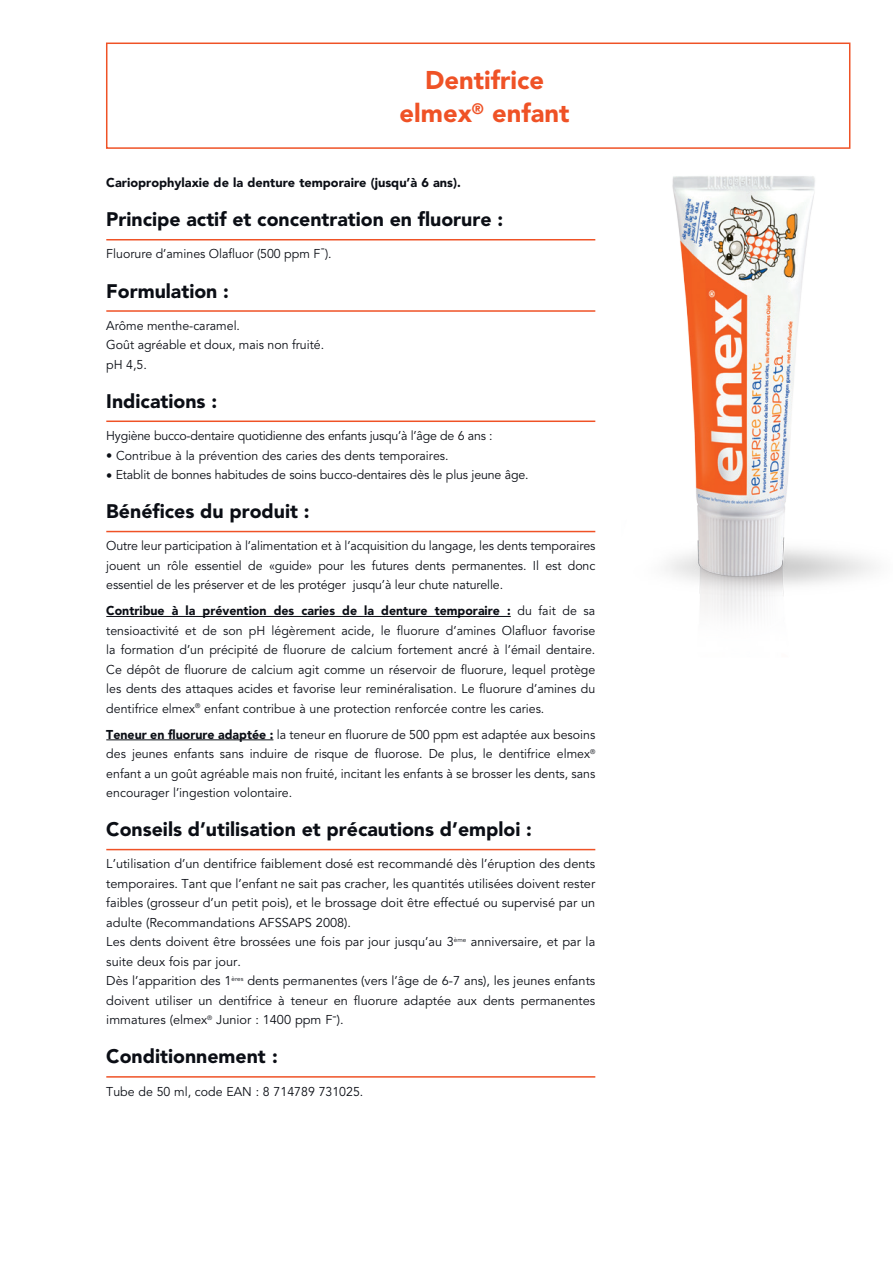
<style>
.page{position:relative;width:893px;height:1263px;background:#fff}
.page>*{position:absolute;margin:0;border:0;box-sizing:border-box;transform-origin:0 0}
.gros_titre_etudes{font:900 25.5px "Avenir";color:#ef5226}
.texte_courant{font:900 19.5px "Avenir";color:#0b0e15}
.TEXTE_Courant{font:900 19.5px "Avenir";color:#0b0e15}
.TEXTE_Courant-2{font:12.75px/19.5px "Avenir";color:#0b0e15;text-align:justify}
.texte_courant-2{font:12.75px "Avenir";color:#0b0e15}
.TEXTE_Courant-3{font:12.75px "Avenir";letter-spacing:-.02em;color:#0b0e15}
.TEXTE_Courant-4{font:900 12.75px "Avenir";color:#0b0e15}
.s1{font-weight:900}
</style>
<div class="page">
<hr style="left:106px;top:239px;width:489px;height:1px;background:#ef5226">
<hr style="left:106px;top:310px;width:489px;height:2px;background:#ef5226">
<hr style="left:106px;top:420px;width:489px;height:2px;background:#ef5226">
<hr style="left:106px;top:531px;width:489px;height:1px;background:#ef5226">
<hr style="left:106px;top:616px;width:405px;height:1px;background:#0b0e15">
<hr style="left:106px;top:739px;width:167px;height:1px;background:#0b0e15">
<hr style="left:106px;top:849px;width:489px;height:1px;background:#ef5226">
<hr style="left:106px;top:1076px;width:489px;height:2px;background:#ef5226">
<img style="left:666px;top:129px;width:208px;height:487px">
<div style="left:106px;top:43px;width:744px;height:106px;border:2px solid #ef5226"></div>
<p class="gros_titre_etudes" style="left:425px;top:65px;width:121px">Dentifrice</p>
<p class="gros_titre_etudes" style="left:400px;top:98px;width:171px">elmex<sup>®</sup> enfant</p>
<p class="TEXTE_Courant-4" style="left:106px;top:175px;width:356px">Carioprophylaxie de la denture temporaire (jusqu’à 6 ans).</p>
<p class="texte_courant" style="left:106px;top:208px;width:398px">Principe actif et concentration en fluorure :</p>
<p class="texte_courant-2" style="left:106px;top:247px;width:227px">Fluorure d’amines Olafluor (500 ppm F ).</p>
<p class="texte_courant-2" style="left:321px;top:241px;width:6px">-</p>
<p class="texte_courant" style="left:106px;top:279px;width:124px">Formulation :</p>
<p class="texte_courant-2" style="left:106px;top:318px;width:135px">Arôme menthe-caramel.</p>
<p class="texte_courant-2" style="left:106px;top:337px;width:219px">Goût agréable et doux, mais non fruité.</p>
<p class="texte_courant-2" style="left:106px;top:357px;width:42px">pH 4,5.</p>
<p class="texte_courant" style="left:106px;top:389px;width:112px">Indications :</p>
<p class="TEXTE_Courant-3" style="left:106px;top:428px;width:388px">Hygiène bucco-dentaire quotidienne des enfants jusqu’à l’âge de 6 ans :</p>
<p class="TEXTE_Courant-2" style="left:106px;top:446px;width:344px">• Contribue à la prévention des caries des dents temporaires.</p>
<p class="TEXTE_Courant-2" style="left:106px;top:465px;width:424px">• Etablit de bonnes habitudes de soins bucco-dentaires dès le plus jeune âge.</p>
<p class="texte_courant" style="left:106px;top:499px;width:205px">Bénéfices du produit :</p>
<p class="TEXTE_Courant-2" style="left:106px;top:536px;width:491px">Outre leur participation à l’alimentation et à l’acquisition du langage, les dents temporaires jouent un rôle essentiel de «guide» pour les futures dents permanentes. Il est donc essentiel de les préserver et de les protéger jusqu’à leur chute naturelle.</p>
<p class="TEXTE_Courant-2" style="left:106px;top:601px;width:490px"><span class="s1">Contribue à la prévention des caries de la denture temporaire :</span> du fait de sa tensioactivité et de son pH légèrement acide, le fluorure d’amines Olafluor favorise la formation d’un précipité de fluorure de calcium fortement ancré à l’émail dentaire.<br>Ce dépôt de fluorure de calcium agit comme un réservoir de fluorure, lequel protège les dents des attaques acides et favorise leur reminéralisation. Le fluorure d’amines du dentifrice elmex<sup>®</sup> enfant contribue à une protection renforcée contre les caries.</p>
<p class="TEXTE_Courant-2" style="left:106px;top:725px;width:491px"><span class="s1">Teneur en fluorure adaptée :</span> la teneur en fluorure de 500 ppm est adaptée aux besoins des jeunes enfants sans induire de risque de fluorose. De plus, le dentifrice elmex<sup>® </sup>enfant a un goût agréable mais non fruité, incitant les enfants à se brosser les dents, sans encourager l’ingestion volontaire.</p>
<p class="texte_courant" style="left:106px;top:817px;width:427px">Conseils d’utilisation et précautions d’emploi :</p>
<p class="TEXTE_Courant-2" style="left:106px;top:854px;width:490px">L’utilisation d’un dentifrice faiblement dosé est recommandé dès l’éruption des dents temporaires. Tant que l’enfant ne sait pas cracher, les quantités utilisées doivent rester faibles (grosseur d’un petit pois), et le brossage doit être effectué ou supervisé par un adulte (Recommandations AFSSAPS 2008).</p>
<p class="TEXTE_Courant-2" style="left:106px;top:932px;width:490px">Les dents doivent être brossées une fois par jour jusqu’au 3<sup>ème</sup> anniversaire, et par la suite deux fois par jour.</p>
<p class="TEXTE_Courant-2" style="left:106px;top:971px;width:490px">Dès l’apparition des 1<sup>ères</sup> dents permanentes (vers l’âge de 6-7 ans), les jeunes enfants doivent utiliser un dentifrice à teneur en fluorure adaptée aux dents permanentes immatures (elmex<sup>®</sup> Junior : 1400 ppm F-).</p>
<p class="TEXTE_Courant" style="left:106px;top:1045px;width:173px">Conditionnement :</p>
<p class="TEXTE_Courant-2" style="left:106px;top:1082px;width:259px">Tube de 50 ml, code EAN : 8 714789 731025.</p>
</div>
